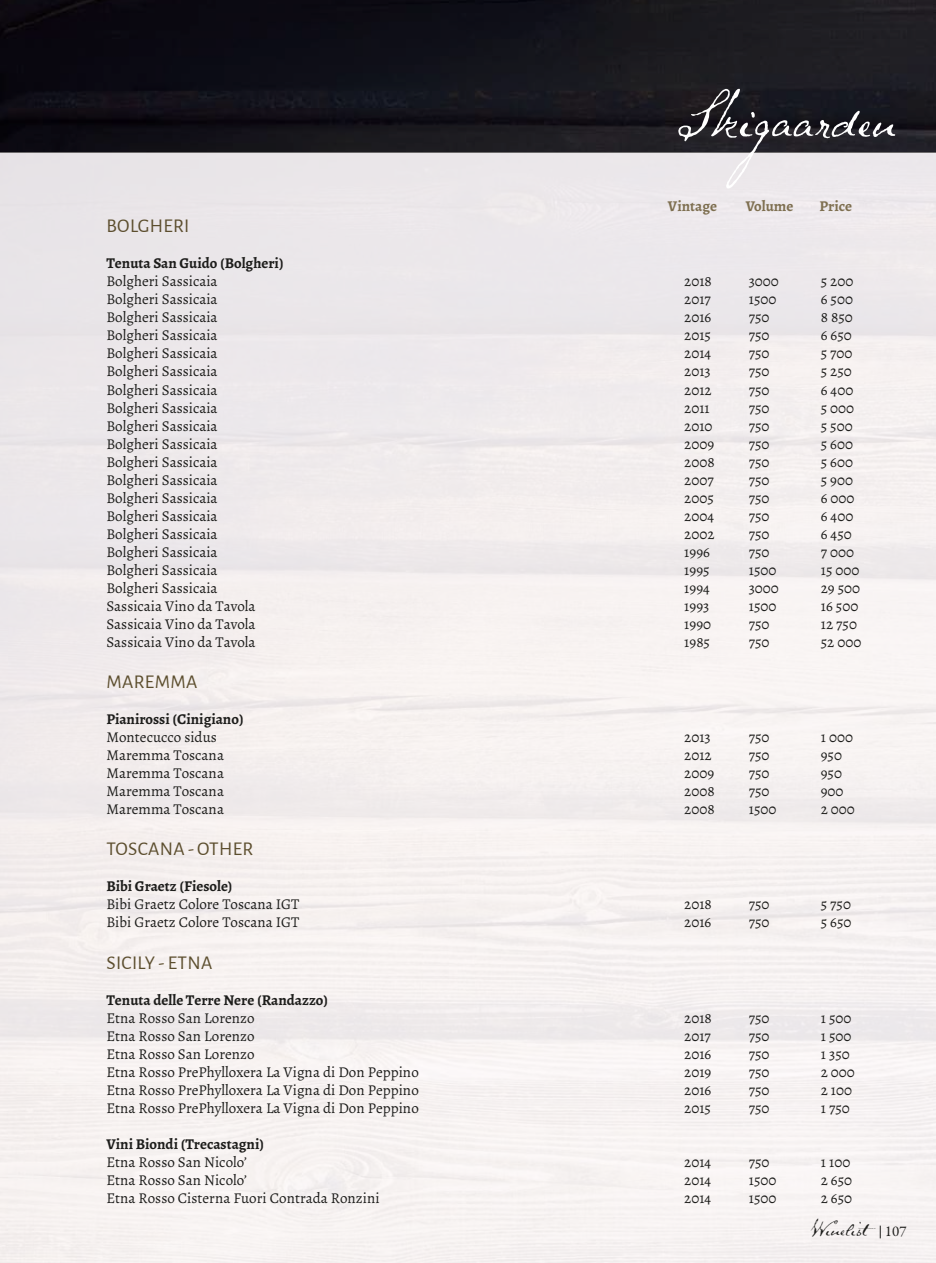
<style>
.page{position:relative;width:936px;height:1263px;background:#fff}
.page>*{position:absolute;margin:0;border:0;box-sizing:border-box;transform-origin:0 0}
.t1{font:31.5px "Schooner Script";color:#1d1d1b}
.t2{font:19.5px "Alegreya Sans";letter-spacing:.015em;color:#5c4e2e}
.t3{font:15px "Alegreya";color:#1d1d1b}
.t4{font:700 15px "Alegreya";color:#1d1d1b}
.t5{font:700 15px "Alegreya";color:#7e6f50}
.s1{font-family:"Garamond Premr Pro";font-size:15px}
</style>
<div class="page">
<div style="left:0;top:153px;width:935px;height:1110px;background:#f3efee"></div>
<div style="left:0;top:0;width:935px;height:153px;background:linear-gradient(to right,#080710,#212126)"></div>
<svg style="left:678px;top:89px;width:217px;height:99px"></svg>
<svg style="left:879px;top:1225px;width:1px;height:13px"></svg>
<p class="t5" style="left:668px;top:196px;width:51px">Vintage</p>
<p class="t5" style="left:745px;top:196px;width:49px">Volume</p>
<p class="t5" style="left:819px;top:196px;width:34px">Price</p>
<h2 class="t2" style="left:106px;top:213px;width:84px">BOLGHERI</h2>
<p class="t4" style="left:106px;top:254px;width:179px">Tenuta San Guido (Bolgheri)</p>
<p class="t3" style="left:106px;top:272px;width:113px">Bolgheri Sassicaia</p>
<p class="t3" style="left:684px;top:272px;width:29px">2018</p>
<p class="t3" style="left:748px;top:272px;width:32px">3000</p>
<p class="t3" style="left:820px;top:272px;width:34px">5 200</p>
<p class="t3" style="left:106px;top:290px;width:113px">Bolgheri Sassicaia</p>
<p class="t3" style="left:684px;top:290px;width:28px">2017</p>
<p class="t3" style="left:748px;top:290px;width:29px">1500</p>
<p class="t3" style="left:820px;top:290px;width:34px">6 500</p>
<p class="t3" style="left:106px;top:308px;width:113px">Bolgheri Sassicaia</p>
<p class="t3" style="left:684px;top:308px;width:29px">2016</p>
<p class="t3" style="left:748px;top:308px;width:22px">750</p>
<p class="t3" style="left:820px;top:308px;width:34px">8 850</p>
<p class="t3" style="left:106px;top:326px;width:113px">Bolgheri Sassicaia</p>
<p class="t3" style="left:684px;top:326px;width:28px">2015</p>
<p class="t3" style="left:748px;top:326px;width:22px">750</p>
<p class="t3" style="left:820px;top:326px;width:33px">6 650</p>
<p class="t3" style="left:106px;top:344px;width:113px">Bolgheri Sassicaia</p>
<p class="t3" style="left:684px;top:344px;width:29px">2014</p>
<p class="t3" style="left:748px;top:344px;width:22px">750</p>
<p class="t3" style="left:820px;top:344px;width:33px">5 700</p>
<p class="t3" style="left:106px;top:362px;width:113px">Bolgheri Sassicaia</p>
<p class="t3" style="left:684px;top:362px;width:28px">2013</p>
<p class="t3" style="left:748px;top:362px;width:22px">750</p>
<p class="t3" style="left:820px;top:362px;width:33px">5 250</p>
<p class="t3" style="left:106px;top:380px;width:113px">Bolgheri Sassicaia</p>
<p class="t3" style="left:684px;top:380px;width:29px">2012</p>
<p class="t3" style="left:748px;top:380px;width:22px">750</p>
<p class="t3" style="left:820px;top:380px;width:34px">6 400</p>
<p class="t3" style="left:106px;top:398px;width:113px">Bolgheri Sassicaia</p>
<p class="t3" style="left:684px;top:398px;width:27px">2011</p>
<p class="t3" style="left:748px;top:398px;width:22px">750</p>
<p class="t3" style="left:820px;top:398px;width:35px">5 000</p>
<p class="t3" style="left:106px;top:416px;width:113px">Bolgheri Sassicaia</p>
<p class="t3" style="left:684px;top:416px;width:30px">2010</p>
<p class="t3" style="left:748px;top:416px;width:22px">750</p>
<p class="t3" style="left:820px;top:416px;width:33px">5 500</p>
<p class="t3" style="left:106px;top:434px;width:113px">Bolgheri Sassicaia</p>
<p class="t3" style="left:684px;top:434px;width:31px">2009</p>
<p class="t3" style="left:748px;top:434px;width:22px">750</p>
<p class="t3" style="left:820px;top:434px;width:34px">5 600</p>
<p class="t3" style="left:106px;top:452px;width:113px">Bolgheri Sassicaia</p>
<p class="t3" style="left:684px;top:452px;width:32px">2008</p>
<p class="t3" style="left:748px;top:452px;width:22px">750</p>
<p class="t3" style="left:820px;top:452px;width:34px">5 600</p>
<p class="t3" style="left:106px;top:470px;width:113px">Bolgheri Sassicaia</p>
<p class="t3" style="left:684px;top:470px;width:31px">2007</p>
<p class="t3" style="left:748px;top:470px;width:22px">750</p>
<p class="t3" style="left:820px;top:470px;width:34px">5 900</p>
<p class="t3" style="left:106px;top:488px;width:113px">Bolgheri Sassicaia</p>
<p class="t3" style="left:684px;top:488px;width:31px">2005</p>
<p class="t3" style="left:748px;top:488px;width:22px">750</p>
<p class="t3" style="left:820px;top:488px;width:35px">6 000</p>
<p class="t3" style="left:106px;top:506px;width:113px">Bolgheri Sassicaia</p>
<p class="t3" style="left:684px;top:506px;width:31px">2004</p>
<p class="t3" style="left:748px;top:506px;width:22px">750</p>
<p class="t3" style="left:820px;top:506px;width:34px">6 400</p>
<p class="t3" style="left:106px;top:524px;width:113px">Bolgheri Sassicaia</p>
<p class="t3" style="left:684px;top:524px;width:32px">2002</p>
<p class="t3" style="left:748px;top:524px;width:22px">750</p>
<p class="t3" style="left:820px;top:524px;width:33px">6 450</p>
<p class="t3" style="left:106px;top:542px;width:113px">Bolgheri Sassicaia</p>
<p class="t3" style="left:684px;top:542px;width:27px">1996</p>
<p class="t3" style="left:748px;top:542px;width:22px">750</p>
<p class="t3" style="left:820px;top:542px;width:35px">7 000</p>
<p class="t3" style="left:106px;top:560px;width:113px">Bolgheri Sassicaia</p>
<p class="t3" style="left:684px;top:560px;width:27px">1995</p>
<p class="t3" style="left:748px;top:560px;width:29px">1500</p>
<p class="t3" style="left:820px;top:560px;width:40px">15 000</p>
<p class="t3" style="left:106px;top:578px;width:113px">Bolgheri Sassicaia</p>
<p class="t3" style="left:684px;top:578px;width:27px">1994</p>
<p class="t3" style="left:748px;top:578px;width:32px">3000</p>
<p class="t3" style="left:820px;top:578px;width:41px">29 500</p>
<p class="t3" style="left:106px;top:596px;width:151px">Sassicaia Vino da Tavola</p>
<p class="t3" style="left:684px;top:596px;width:27px">1993</p>
<p class="t3" style="left:748px;top:596px;width:29px">1500</p>
<p class="t3" style="left:820px;top:596px;width:39px">16 500</p>
<p class="t3" style="left:106px;top:614px;width:151px">Sassicaia Vino da Tavola</p>
<p class="t3" style="left:684px;top:614px;width:28px">1990</p>
<p class="t3" style="left:748px;top:614px;width:22px">750</p>
<p class="t3" style="left:820px;top:614px;width:38px">12 750</p>
<p class="t3" style="left:106px;top:632px;width:151px">Sassicaia Vino da Tavola</p>
<p class="t3" style="left:684px;top:632px;width:27px">1985</p>
<p class="t3" style="left:748px;top:632px;width:22px">750</p>
<p class="t3" style="left:820px;top:632px;width:42px">52 000</p>
<h2 class="t2" style="left:106px;top:668px;width:92px">MAREMMA</h2>
<p class="t4" style="left:106px;top:709px;width:139px">Pianirossi (Cinigiano)</p>
<p class="t3" style="left:106px;top:728px;width:112px">Montecucco sidus</p>
<p class="t3" style="left:684px;top:728px;width:28px">2013</p>
<p class="t3" style="left:748px;top:728px;width:22px">750</p>
<p class="t3" style="left:820px;top:728px;width:34px">1 000</p>
<p class="t3" style="left:106px;top:746px;width:119px">Maremma Toscana</p>
<p class="t3" style="left:684px;top:746px;width:29px">2012</p>
<p class="t3" style="left:748px;top:746px;width:22px">750</p>
<p class="t3" style="left:820px;top:746px;width:23px">950</p>
<p class="t3" style="left:106px;top:764px;width:119px">Maremma Toscana</p>
<p class="t3" style="left:684px;top:764px;width:31px">2009</p>
<p class="t3" style="left:748px;top:764px;width:22px">750</p>
<p class="t3" style="left:820px;top:764px;width:23px">950</p>
<p class="t3" style="left:106px;top:782px;width:119px">Maremma Toscana</p>
<p class="t3" style="left:684px;top:782px;width:32px">2008</p>
<p class="t3" style="left:748px;top:782px;width:22px">750</p>
<p class="t3" style="left:820px;top:782px;width:24px">900</p>
<p class="t3" style="left:106px;top:800px;width:119px">Maremma Toscana</p>
<p class="t3" style="left:684px;top:800px;width:32px">2008</p>
<p class="t3" style="left:748px;top:800px;width:29px">1500</p>
<p class="t3" style="left:820px;top:800px;width:36px">2 000</p>
<h2 class="t2" style="left:106px;top:836px;width:148px">TOSCANA - OTHER</h2>
<p class="t4" style="left:106px;top:877px;width:128px">Bibi Graetz (Fiesole)</p>
<p class="t3" style="left:106px;top:895px;width:195px">Bibi Graetz Colore Toscana IGT</p>
<p class="t3" style="left:684px;top:895px;width:29px">2018</p>
<p class="t3" style="left:748px;top:895px;width:22px">750</p>
<p class="t3" style="left:820px;top:895px;width:32px">5 750</p>
<p class="t3" style="left:106px;top:913px;width:195px">Bibi Graetz Colore Toscana IGT</p>
<p class="t3" style="left:684px;top:913px;width:29px">2016</p>
<p class="t3" style="left:748px;top:913px;width:22px">750</p>
<p class="t3" style="left:820px;top:913px;width:32px">5 650</p>
<h2 class="t2" style="left:106px;top:949px;width:107px">SICILY - ETNA</h2>
<p class="t4" style="left:106px;top:990px;width:223px">Tenuta delle Terre Nere (Randazzo)</p>
<p class="t3" style="left:106px;top:1008px;width:150px">Etna Rosso San Lorenzo</p>
<p class="t3" style="left:684px;top:1008px;width:29px">2018</p>
<p class="t3" style="left:748px;top:1008px;width:22px">750</p>
<p class="t3" style="left:820px;top:1008px;width:32px">1 500</p>
<p class="t3" style="left:106px;top:1026px;width:150px">Etna Rosso San Lorenzo</p>
<p class="t3" style="left:684px;top:1026px;width:28px">2017</p>
<p class="t3" style="left:748px;top:1026px;width:22px">750</p>
<p class="t3" style="left:820px;top:1026px;width:32px">1 500</p>
<p class="t3" style="left:106px;top:1044px;width:150px">Etna Rosso San Lorenzo</p>
<p class="t3" style="left:684px;top:1044px;width:29px">2016</p>
<p class="t3" style="left:748px;top:1044px;width:22px">750</p>
<p class="t3" style="left:820px;top:1044px;width:31px">1 350</p>
<p class="t3" style="left:106px;top:1062px;width:314px">Etna Rosso PrePhylloxera La Vigna di Don Peppino</p>
<p class="t3" style="left:684px;top:1062px;width:29px">2019</p>
<p class="t3" style="left:748px;top:1062px;width:22px">750</p>
<p class="t3" style="left:820px;top:1062px;width:36px">2 000</p>
<p class="t3" style="left:106px;top:1080px;width:314px">Etna Rosso PrePhylloxera La Vigna di Don Peppino</p>
<p class="t3" style="left:684px;top:1080px;width:29px">2016</p>
<p class="t3" style="left:748px;top:1080px;width:22px">750</p>
<p class="t3" style="left:820px;top:1080px;width:33px">2 100</p>
<p class="t3" style="left:106px;top:1098px;width:314px">Etna Rosso PrePhylloxera La Vigna di Don Peppino</p>
<p class="t3" style="left:684px;top:1098px;width:28px">2015</p>
<p class="t3" style="left:748px;top:1098px;width:22px">750</p>
<p class="t3" style="left:820px;top:1098px;width:31px">1 750</p>
<p class="t4" style="left:106px;top:1134px;width:159px">Vini Biondi (Trecastagni)</p>
<p class="t3" style="left:106px;top:1152px;width:142px">Etna Rosso San Nicolo’</p>
<p class="t3" style="left:684px;top:1152px;width:29px">2014</p>
<p class="t3" style="left:748px;top:1152px;width:22px">750</p>
<p class="t3" style="left:820px;top:1152px;width:31px">1 100</p>
<p class="t3" style="left:106px;top:1170px;width:142px">Etna Rosso San Nicolo’</p>
<p class="t3" style="left:684px;top:1170px;width:29px">2014</p>
<p class="t3" style="left:748px;top:1170px;width:29px">1500</p>
<p class="t3" style="left:820px;top:1170px;width:33px">2 650</p>
<p class="t3" style="left:106px;top:1188px;width:275px">Etna Rosso Cisterna Fuori Contrada Ronzini</p>
<p class="t3" style="left:684px;top:1188px;width:29px">2014</p>
<p class="t3" style="left:748px;top:1188px;width:29px">1500</p>
<p class="t3" style="left:820px;top:1188px;width:33px">2 650</p>
<h1 class="t1" style="left:811px;top:1206px;width:97px">Winelist <span class="s1">107</span></h1>
</div>
